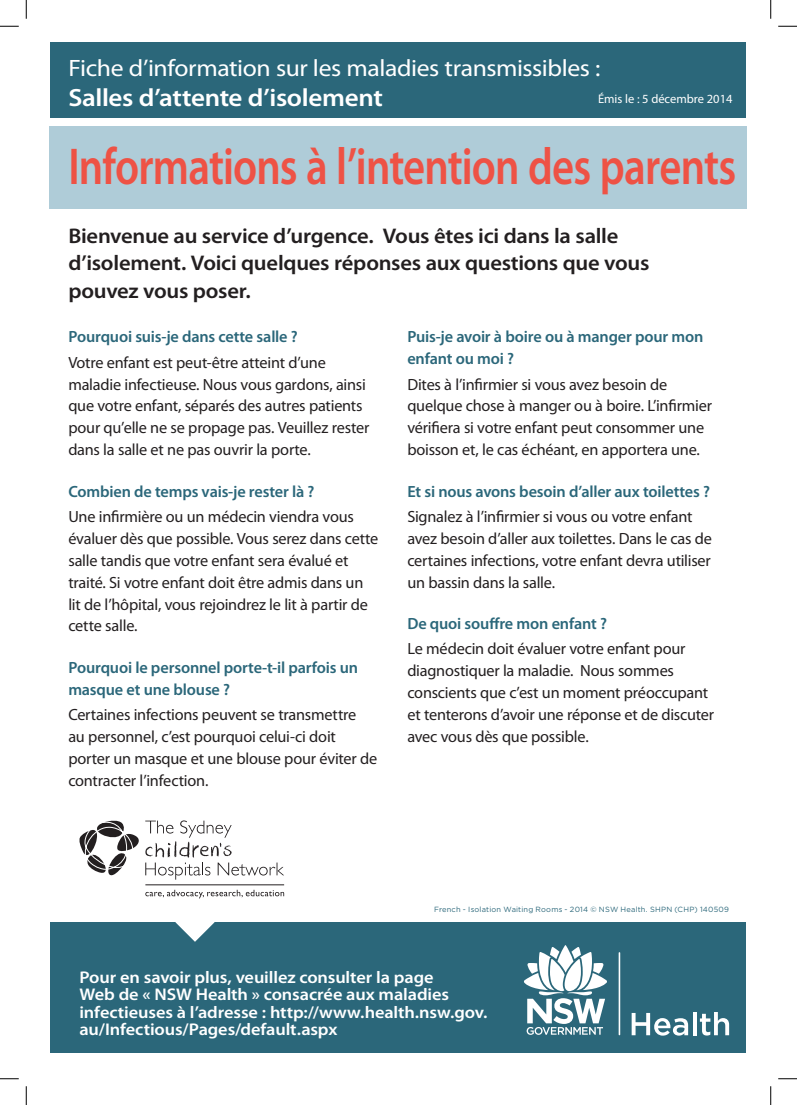
<style>
.page{position:relative;width:797px;height:1105px;background:#fff}
.page>*{position:absolute;margin:0;border:0;box-sizing:border-box;transform-origin:0 0}
.t1{font:600 52.12px "Myriad Pro";letter-spacing:-.02em;color:#ee5245;scale:.82 1}
.t2{font:600 25px "Myriad Pro";letter-spacing:-.01em;color:#fff;scale:1.08 1}
.t3{font:23.75px "Myriad Pro";letter-spacing:-.015em;color:#fff;scale:1.08 1}
.t4{font:600 21.25px/27.5px "Myriad Pro";letter-spacing:-.01em;color:#231f20;scale:1.06 1}
.t5{font:600 17px/17.5px "Myriad Pro";letter-spacing:-.005em;color:#fff;scale:1.08 1}
.body{font:16.25px/21.9px "Myriad Pro";letter-spacing:-.015em;color:#231f20}
.question{font:600 16.25px/21.9px "Myriad Pro";letter-spacing:-.01em;color:#2b677a}
.t6{font:12.5px "Myriad Pro";color:#fff}
.t7{font:7.5px "Gotham";letter-spacing:.025em;color:#2b677a}
</style>
<div class="page">
<div style="left:51px;top:42px;width:695px;height:76px;background:#2b677a"></div>
<div style="left:49px;top:126px;width:697px;height:82px;background:#afccd8"></div>
<div style="left:51px;top:922px;width:695px;height:130px;background:#2b677a"></div>
<hr style="left:618px;top:952px;width:2px;height:83px;background:#fff">
<svg style="left:631px;top:1013px;width:57px;height:22px"></svg>
<svg style="left:693px;top:1012px;width:3px;height:23px"></svg>
<svg style="left:700px;top:1012px;width:29px;height:23px"></svg>
<svg style="left:524px;top:945px;width:83px;height:90px"></svg>
<svg style="left:145px;top:890px;width:139px;height:52px"></svg>
<svg style="left:79px;top:820px;width:205px;height:60px"></svg>
<svg style="left:0;top:25px;width:19px;height:2px"></svg>
<svg style="left:778px;top:25px;width:19px;height:2px"></svg>
<svg style="left:0;top:1078px;width:19px;height:1px"></svg>
<svg style="left:778px;top:1078px;width:19px;height:1px"></svg>
<svg style="left:25px;top:0;width:2px;height:19px"></svg>
<svg style="left:25px;top:1086px;width:2px;height:19px"></svg>
<svg style="left:770px;top:0;width:1px;height:19px"></svg>
<svg style="left:770px;top:1086px;width:1px;height:19px"></svg>
<p class="t3" style="left:68px;top:53px;width:494px">Fiche d’information sur les maladies transmissibles :</p>
<p class="t2" style="left:68px;top:81px;width:293px">Salles d’attente d’isolement</p>
<p class="t6" style="left:598px;top:91px;width:136px">Émis le : 5 décembre 2014</p>
<p class="t1" style="left:68px;top:133px;width:816px">Informations à l’intention des parents</p>
<p class="t4" style="left:68px;top:221px;width:549px">Bienvenue au service d’urgence. Vous êtes ici dans la salle d’isolement. Voici quelques réponses aux questions que vous pouvez vous poser.</p>
<p class="question" style="left:68px;top:325px;width:231px">Pourquoi suis-je dans cette salle ?</p>
<p class="body" style="left:68px;top:351px;width:302px">Votre enfant est peut-être atteint d’une maladie infectieuse. Nous vous gardons, ainsi que votre enfant, séparés des autres patients pour qu’elle ne se propage pas. Veuillez rester dans la salle et ne pas ouvrir la porte.</p>
<p class="question" style="left:68px;top:480px;width:248px">Combien de temps vais-je rester là ?</p>
<p class="body" style="left:68px;top:505px;width:311px">Une infirmière ou un médecin viendra vous évaluer dès que possible. Vous serez dans cette salle tandis que votre enfant sera évalué et traité. Si votre enfant doit être admis dans un lit de l’hôpital, vous rejoindrez le lit à partir de cette salle.</p>
<p class="question" style="left:68px;top:656px;width:291px">Pourquoi le personnel porte-t-il parfois un masque et une blouse ?</p>
<p class="body" style="left:68px;top:703px;width:310px">Certaines infections peuvent se transmettre<br>au personnel, c’est pourquoi celui-ci doit porter un masque et une blouse pour éviter de contracter l’infection.</p>
<p class="question" style="left:407px;top:325px;width:298px">Puis-je avoir à boire ou à manger pour mon enfant ou moi ?</p>
<p class="body" style="left:407px;top:373px;width:306px">Dites à l’infirmier si vous avez besoin de quelque chose à manger ou à boire. L’infirmier vérifiera si votre enfant peut consommer une boisson et, le cas échéant, en apportera une.</p>
<p class="question" style="left:407px;top:480px;width:304px">Et si nous avons besoin d’aller aux toilettes ?</p>
<p class="body" style="left:407px;top:505px;width:306px">Signalez à l’infirmier si vous ou votre enfant avez besoin d’aller aux toilettes. Dans le cas de certaines infections, votre enfant devra utiliser un bassin dans la salle.</p>
<p class="question" style="left:407px;top:612px;width:201px">De quoi souffre mon enfant ?</p>
<p class="body" style="left:407px;top:638px;width:308px">Le médecin doit évaluer votre enfant pour diagnostiquer la maladie. Nous sommes conscients que c’est un moment préoccupant et tenterons d’avoir une réponse et de discuter avec vous dès que possible.</p>
<p class="t7" style="left:434px;top:905px;width:296px">French - Isolation Waiting Rooms - 2014 © NSW Health. SHPN (CHP) 140509</p>
<p class="t5" style="left:79px;top:968px;width:379px">Pour en savoir plus, veuillez consulter la page<br>Web de « NSW Health » consacrée aux maladies infectieuses à l’adresse : http://www.health.nsw.gov. au/Infectious/Pages/default.aspx</p>
</div>
